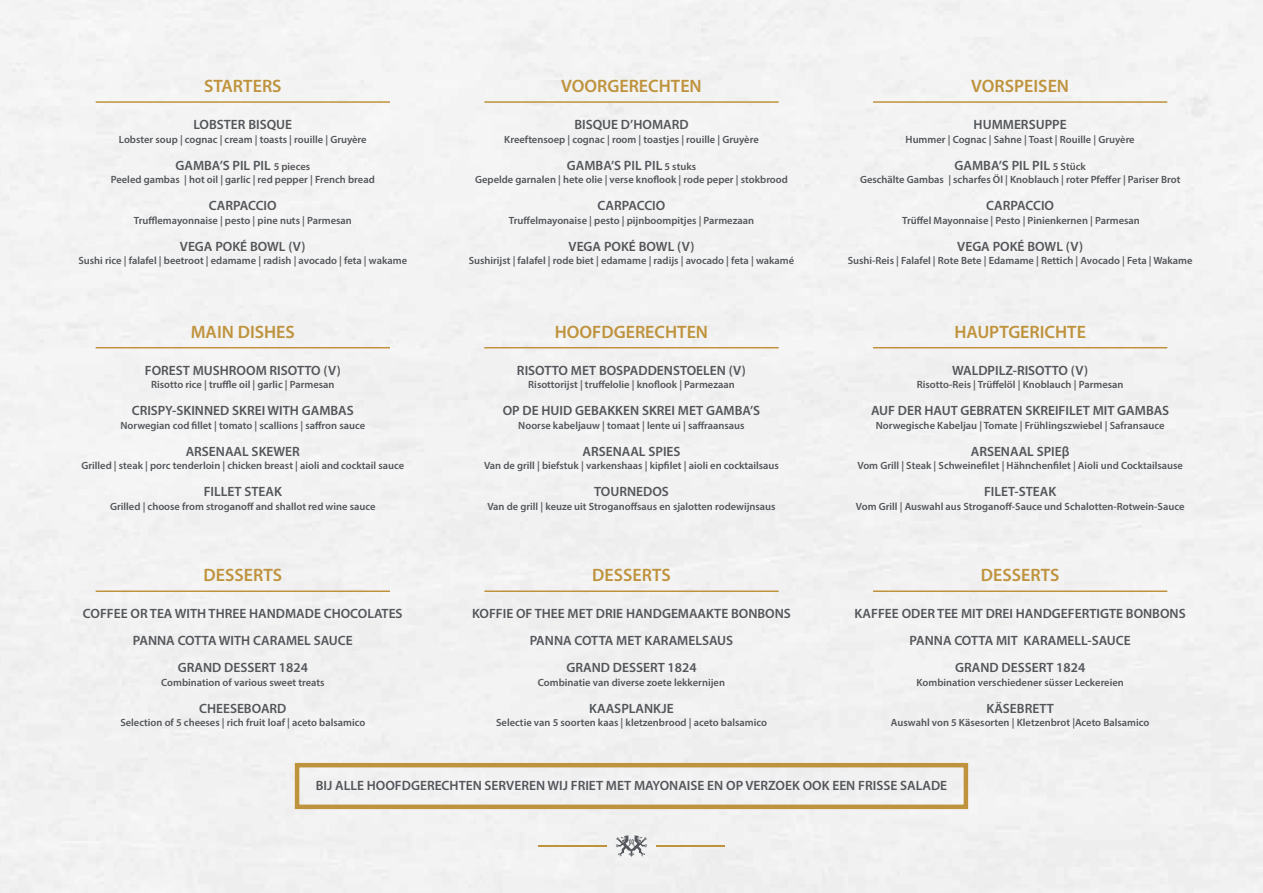
<style>
.page{position:relative;width:1263px;height:893px;background:#f2f2f2}
.page>*{position:absolute;margin:0;border:0;box-sizing:border-box;transform-origin:0 0}
.t1{font:600 18px "Myriad Pro";color:#bf933d}
.t2{font:600 13.5px/27px "Myriad Pro";color:#53565a;text-align:center}
.t3{font:600 10.5px "Myriad Pro";color:#53565a}
.s1{font-size:10.5px}
</style>
<div class="page">
<hr style="left:484px;top:101px;width:295px;height:2px;background:#bf933d">
<hr style="left:96px;top:101px;width:294px;height:2px;background:#bf933d">
<hr style="left:873px;top:101px;width:294px;height:2px;background:#bf933d">
<hr style="left:484px;top:590px;width:295px;height:2px;background:#bf933d">
<hr style="left:96px;top:590px;width:294px;height:2px;background:#bf933d">
<hr style="left:873px;top:590px;width:294px;height:2px;background:#bf933d">
<hr style="left:484px;top:347px;width:295px;height:1px;background:#bf933d">
<hr style="left:96px;top:347px;width:294px;height:1px;background:#bf933d">
<hr style="left:873px;top:347px;width:294px;height:1px;background:#bf933d">
<svg style="left:616px;top:836px;width:31px;height:21px"></svg>
<hr style="left:539px;top:845px;width:68px;height:1px;background:#bf933d">
<hr style="left:656px;top:845px;width:68px;height:1px;background:#bf933d">
<div style="left:295px;top:763px;width:673px;height:46px;border:4px solid #bf933d"></div>
<h1 class="t1" style="left:204px;top:75px;width:79px">STARTERS</h1>
<p class="t2" style="left:193px;top:111px;width:100px">LOBSTER BISQUE</p>
<p class="t3" style="left:119px;top:132px;width:249px">Lobster soup | cognac | cream | toasts | rouille | Gruyère</p>
<p class="t2" style="left:175px;top:151px;width:136px">GAMBA’S PIL PIL <span class="s1">5 pieces</span></p>
<p class="t3" style="left:111px;top:173px;width:265px">Peeled gambas | hot oil | garlic | red pepper | French bread</p>
<p class="t2" style="left:209px;top:192px;width:69px">CARPACCIO</p>
<p class="t3" style="left:134px;top:213px;width:220px">Trufflemayonnaise | pesto | pine nuts | Parmesan</p>
<p class="t2" style="left:180px;top:232px;width:127px">VEGA POKÉ BOWL (V)</p>
<p class="t3" style="left:78px;top:254px;width:330px">Sushi rice | falafel | beetroot | edamame | radish | avocado | feta | wakame</p>
<h1 class="t1" style="left:191px;top:320px;width:105px">MAIN DISHES</h1>
<p class="t2" style="left:145px;top:356px;width:197px">FOREST MUSHROOM RISOTTO (V)</p>
<p class="t3" style="left:151px;top:378px;width:185px">Risotto rice | truffle oil | garlic | Parmesan</p>
<p class="t2" style="left:132px;top:397px;width:224px">CRISPY-SKINNED SKREI WITH GAMBAS</p>
<p class="t3" style="left:120px;top:419px;width:246px">Norwegian cod fillet | tomato | scallions | saffron sauce</p>
<p class="t2" style="left:186px;top:437px;width:116px">ARSENAAL SKEWER</p>
<p class="t3" style="left:81px;top:459px;width:324px">Grilled | steak | porc tenderloin | chicken breast | aioli and cocktail sauce</p>
<p class="t2" style="left:204px;top:478px;width:80px">FILLET STEAK</p>
<p class="t3" style="left:110px;top:500px;width:267px">Grilled | choose from stroganoff and shallot red wine sauce</p>
<h1 class="t1" style="left:204px;top:564px;width:80px">DESSERTS</h1>
<p class="t2" style="left:83px;top:600px;width:321px">COFFEE OR TEA WITH THREE HANDMADE CHOCOLATES<br>PANNA COTTA WITH CARAMEL SAUCE<br>GRAND DESSERT 1824</p>
<p class="t3" style="left:161px;top:676px;width:165px">Combination of various sweet treats</p>
<p class="t2" style="left:199px;top:694px;width:89px">CHEESEBOARD</p>
<p class="t3" style="left:120px;top:716px;width:246px">Selection of 5 cheeses | rich fruit loaf | aceto balsamico</p>
<h1 class="t1" style="left:561px;top:75px;width:142px">VOORGERECHTEN</h1>
<p class="t2" style="left:574px;top:111px;width:116px">BISQUE D’HOMARD</p>
<p class="t3" style="left:504px;top:132px;width:256px">Kreeftensoep | cognac | room | toastjes | rouille | Gruyère</p>
<p class="t2" style="left:567px;top:151px;width:131px">GAMBA’S PIL PIL <span class="s1">5 stuks</span></p>
<p class="t3" style="left:475px;top:173px;width:314px">Gepelde garnalen | hete olie | verse knoflook | rode peper | stokbrood</p>
<p class="t2" style="left:598px;top:192px;width:69px">CARPACCIO</p>
<p class="t3" style="left:509px;top:213px;width:247px">Truffelmayonaise | pesto | pijnboompitjes | Parmezaan</p>
<p class="t2" style="left:569px;top:232px;width:127px">VEGA POKÉ BOWL (V)</p>
<p class="t3" style="left:469px;top:254px;width:327px">Sushirijst | falafel | rode biet | edamame | radijs | avocado | feta | wakamé</p>
<h1 class="t1" style="left:555px;top:320px;width:155px">HOOFDGERECHTEN</h1>
<p class="t2" style="left:517px;top:356px;width:230px">RISOTTO MET BOSPADDENSTOELEN (V)</p>
<p class="t3" style="left:528px;top:378px;width:208px">Risottorijst | truffelolie | knoflook | Parmezaan</p>
<p class="t2" style="left:503px;top:397px;width:259px">OP DE HUID GEBAKKEN SKREI MET GAMBA’S</p>
<p class="t3" style="left:518px;top:419px;width:228px">Noorse kabeljauw | tomaat | lente ui | saffraansaus</p>
<p class="t2" style="left:582px;top:437px;width:100px">ARSENAAL SPIES</p>
<p class="t3" style="left:484px;top:459px;width:296px">Van de grill | biefstuk | varkenshaas | kipfilet | aioli en cocktailsaus</p>
<p class="t2" style="left:594px;top:478px;width:76px">TOURNEDOS</p>
<p class="t3" style="left:487px;top:500px;width:290px">Van de grill | keuze uit Stroganoffsaus en sjalotten rodewijnsaus</p>
<h1 class="t1" style="left:592px;top:564px;width:80px">DESSERTS</h1>
<p class="t2" style="left:472px;top:600px;width:320px">KOFFIE OF THEE MET DRIE HANDGEMAAKTE BONBONS<br>PANNA COTTA MET KARAMELSAUS<br>GRAND DESSERT 1824</p>
<p class="t3" style="left:538px;top:676px;width:188px">Combinatie van diverse zoete lekkernijen</p>
<p class="t2" style="left:589px;top:694px;width:86px">KAASPLANKJE</p>
<p class="t3" style="left:496px;top:716px;width:272px">Selectie van 5 soorten kaas | kletzenbrood | aceto balsamico</p>
<h1 class="t1" style="left:971px;top:75px;width:99px">VORSPEISEN</h1>
<p class="t2" style="left:974px;top:111px;width:95px">HUMMERSUPPE</p>
<p class="t3" style="left:905px;top:132px;width:231px">Hummer | Cognac | Sahne | Toast | Rouille | Gruyère</p>
<p class="t2" style="left:954px;top:151px;width:133px">GAMBA’S PIL PIL <span class="s1">5 Stück</span></p>
<p class="t3" style="left:860px;top:173px;width:322px">Geschälte Gambas | scharfes Öl | Knoblauch | roter Pfeffer | Pariser Brot</p>
<p class="t2" style="left:986px;top:192px;width:69px">CARPACCIO</p>
<p class="t3" style="left:902px;top:213px;width:239px">Trüffel Mayonnaise | Pesto | Pinienkernen | Parmesan</p>
<p class="t2" style="left:957px;top:232px;width:127px">VEGA POKÉ BOWL (V)</p>
<p class="t3" style="left:848px;top:254px;width:346px">Sushi-Reis | Falafel | Rote Bete | Edamame | Rettich | Avocado | Feta | Wakame</p>
<h1 class="t1" style="left:954px;top:320px;width:133px">HAUPTGERICHTE</h1>
<p class="t2" style="left:952px;top:356px;width:138px">WALDPILZ-RISOTTO (V)</p>
<p class="t3" style="left:917px;top:378px;width:208px">Risotto-Reis | Trüffelöl | Knoblauch | Parmesan</p>
<p class="t2" style="left:871px;top:397px;width:300px">AUF DER HAUT GEBRATEN SKREIFILET MIT GAMBAS</p>
<p class="t3" style="left:876px;top:419px;width:290px">Norwegische Kabeljau | Tomate | Frühlingszwiebel | Safransauce</p>
<p class="t2" style="left:971px;top:437px;width:100px">ARSENAAL SPIEβ</p>
<p class="t3" style="left:857px;top:459px;width:327px">Vom Grill | Steak | Schweinefilet | Hähnchenfilet | Aioli und Cocktailsause</p>
<p class="t2" style="left:984px;top:478px;width:74px">FILET-STEAK</p>
<p class="t3" style="left:856px;top:500px;width:330px">Vom Grill | Auswahl aus Stroganoff-Sauce und Schalotten-Rotwein-Sauce</p>
<h1 class="t1" style="left:981px;top:564px;width:80px">DESSERTS</h1>
<p class="t2" style="left:855px;top:600px;width:333px">KAFFEE ODER TEE MIT DREI HANDGEFERTIGTE BONBONS<br>PANNA COTTA MIT KARAMELL-SAUCE<br>GRAND DESSERT 1824</p>
<p class="t3" style="left:916px;top:676px;width:209px">Kombination verschiedener süsser Leckereien</p>
<p class="t2" style="left:986px;top:694px;width:69px">KÄSEBRETT</p>
<p class="t3" style="left:891px;top:716px;width:260px">Auswahl von 5 Käsesorten | Kletzenbrot |Aceto Balsamico</p>
<p class="t2" style="left:316px;top:771px;width:633px">BIJ ALLE HOOFDGERECHTEN SERVEREN WIJ FRIET MET MAYONAISE EN OP VERZOEK OOK EEN FRISSE SALADE</p>
</div>
